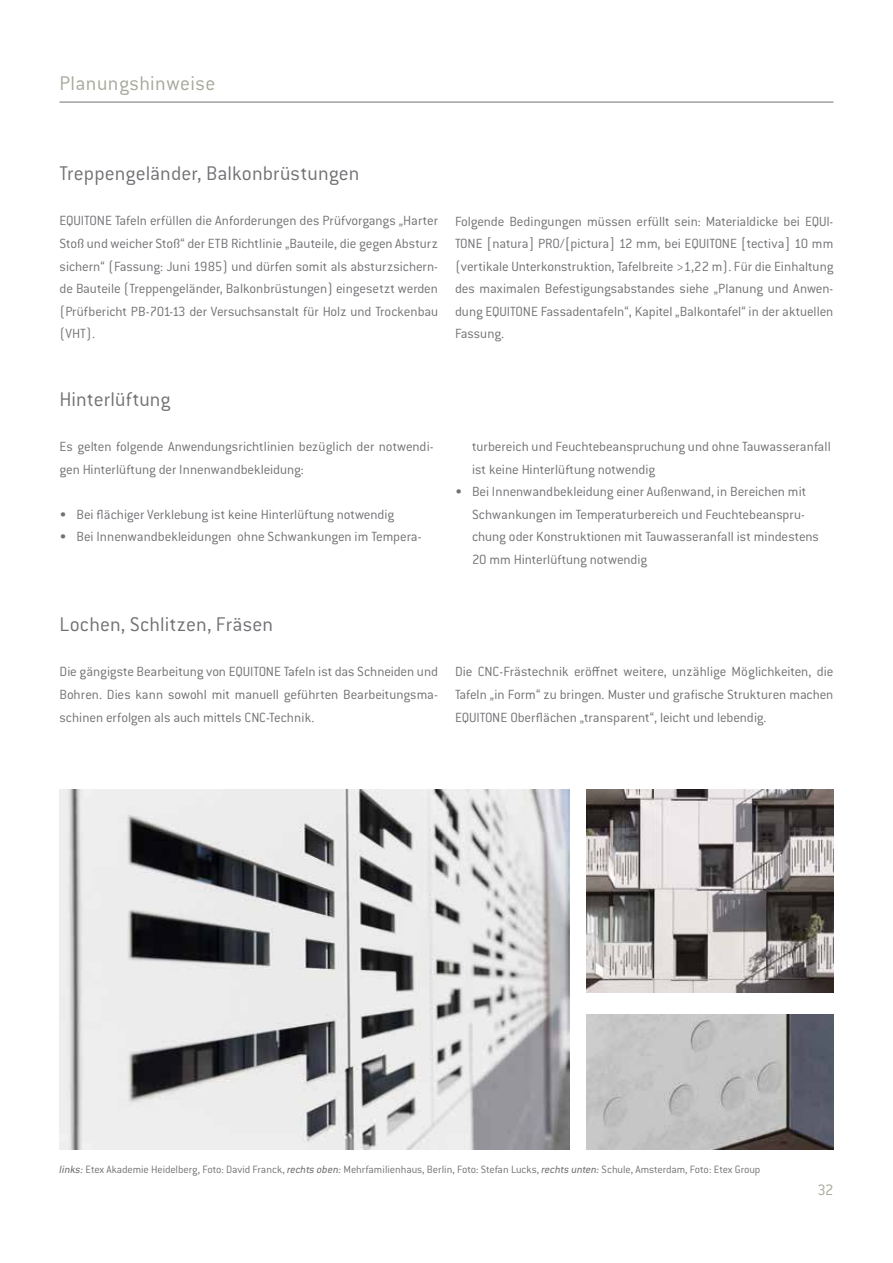
<style>
.page{position:relative;width:893px;height:1263px;background:#fff}
.page>*{position:absolute;margin:0;border:0;box-sizing:border-box;transform-origin:0 0}
.t1{font:300 21.75px "Conduit ITC Std";letter-spacing:.005em;color:#717074}
.t2{font:300 21.75px "Conduit ITC Std";letter-spacing:.02em;color:#a7a89c}
.t3{font:300 16.5px "Conduit ITC Std";color:#a7a79a}
.t4{font:300 14.7px/22.5px "Conduit ITC Std";letter-spacing:-.005em;color:#717074;text-align:justify}
.t5{font:300 11.7px "Conduit ITC Std";letter-spacing:-.005em;color:#727174}
.s1{font-weight:400;font-style:italic}
</style>
<div class="page">
<hr style="left:60px;top:102px;width:773px;height:1px;background:#727174">
<img style="left:587px;top:1015px;width:246px;height:135px">
<img style="left:60px;top:789px;width:510px;height:361px">
<img style="left:587px;top:789px;width:246px;height:203px">
<h1 class="t2" style="left:60px;top:70px;width:157px">Planungshinweise</h1>
<h1 class="t1" style="left:60px;top:160px;width:302px">Treppengeländer, Balkonbrüstungen</h1>
<p class="t4" style="left:60px;top:209px;width:380px">EQUITONE Tafeln erfüllen die Anforderungen des Prüfvorgangs „Harter Stoß und weicher Stoß“ der ETB Richtlinie „Bauteile, die gegen Absturz sichern“ (Fassung: Juni 1985) und dürfen somit als absturzsichern&shy;de Bauteile (Treppengeländer, Balkonbrüstungen) eingesetzt werden (Prüfbericht PB-701-13 der Versuchsanstalt für Holz und Trockenbau (VHT).</p>
<p class="t4" style="left:455px;top:209px;width:380px">Folgende Bedingungen müssen erfüllt sein: Materialdicke bei EQUI-TONE [natura] PRO/[pictura] 12 mm, bei EQUITONE [tectiva] 10 mm (vertikale Unterkonstruktion, Tafelbreite &gt;1,22 m). Für die Einhaltung des maximalen Befestigungsabstandes siehe „Planung und Anwen&shy;dung EQUITONE Fassadentafeln“, Kapitel „Balkontafel“ in der aktuellen Fassung.</p>
<h1 class="t1" style="left:60px;top:386px;width:113px">Hinterlüftung</h1>
<p class="t4" style="left:60px;top:435px;width:376px">Es gelten folgende Anwendungsrichtlinien bezüglich der notwendi&shy;gen Hinterlüftung der Innenwandbekleidung:</p>
<p class="t4" style="left:60px;top:502px;width:336px">• Bei flächiger Verklebung ist keine Hinterlüftung notwendig</p>
<p class="t4" style="left:60px;top:525px;width:364px">• Bei Innenwandbekleidungen ohne Schwankungen im Tempera-</p>
<p class="t4" style="left:472px;top:435px;width:360px">turbereich und Feuchtebeanspruchung und ohne Tauwasseranfall ist keine Hinterlüftung notwendig</p>
<p class="t4" style="left:472px;top:480px;width:349px;text-align:left;text-indent:-17px">• Bei Innenwandbekleidung einer Außenwand, in Bereichen mit Schwankungen im Temperaturbereich und Feuchtebeanspru&shy;chung oder Konstruktionen mit Tauwasseranfall ist mindestens 20 mm Hinterlüftung notwendig</p>
<h1 class="t1" style="left:60px;top:611px;width:215px">Lochen, Schlitzen, Fräsen</h1>
<p class="t4" style="left:60px;top:660px;width:380px">Die gängigste Bearbeitung von EQUITONE Tafeln ist das Schneiden und Bohren. Dies kann sowohl mit manuell geführten Bearbeitungsma&shy;schinen erfolgen als auch mittels CNC-Technik.</p>
<p class="t4" style="left:455px;top:660px;width:380px">Die CNC-Frästechnik eröffnet weitere, unzählige Möglichkeiten, die Tafeln „in Form“ zu bringen. Muster und grafische Strukturen machen EQUITONE Oberflächen „transparent“, leicht und lebendig.</p>
<p class="t5" style="left:60px;top:1162px;width:702px"><span class="s1">links:</span> Etex Akademie Heidelberg, Foto: David Franck, <span class="s1">rechts oben:</span> Mehrfamilienhaus, Berlin, Foto: Stefan Lucks, <span class="s1">rechts unten:</span> Schule, Amsterdam, Foto: Etex Group</p>
<p class="t3" style="left:817px;top:1180px;width:18px">32</p>
</div>
